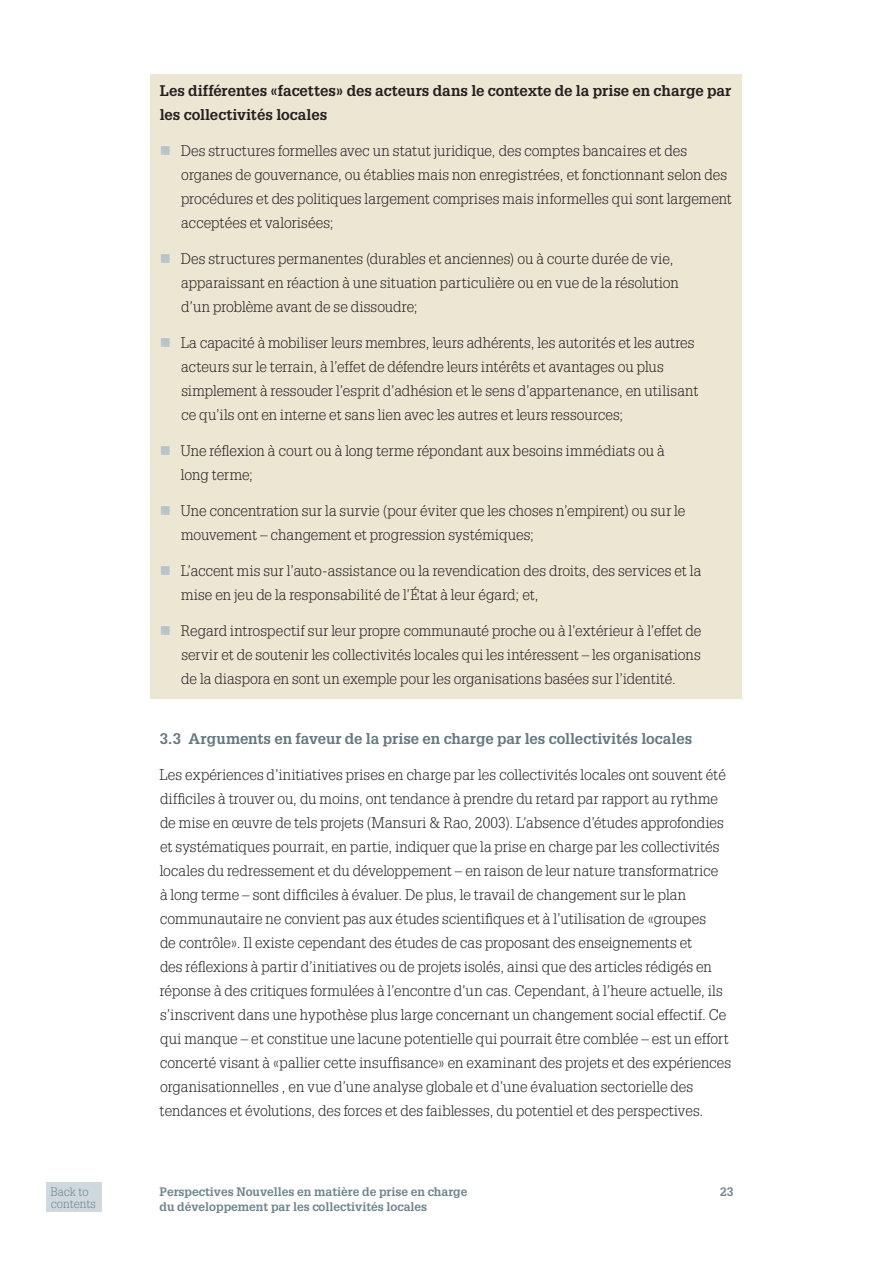
<style>
.page{position:relative;width:893px;height:1263px;background:#fff}
.page>*{position:absolute;margin:0;border:0;box-sizing:border-box;transform-origin:0 0}
.TEXT_10_16{font:300 15px/24px "Glypha LT Std";color:#231f20}
.TEXT_PARA_SHADING_HE{font:700 15px/24px "Glypha LT Std";color:#231f20}
.SUB_HEADING{font:700 15px "Glypha LT Std";color:#647882}
.t1{font:700 12px "Glypha LT Std";color:#6c8590}
.t2{font:300 12px/12px "Glypha LT Std";color:#6c8590}
.s1{color:#b8c4cb}
</style>
<div class="page">
<div style="left:151px;top:75px;width:591px;height:60px;background:#ece7d3"></div>
<div style="left:151px;top:135px;width:591px;height:108px;background:#ece7d3"></div>
<div style="left:151px;top:243px;width:591px;height:84px;background:#ece7d3"></div>
<div style="left:151px;top:327px;width:591px;height:108px;background:#ece7d3"></div>
<div style="left:151px;top:435px;width:591px;height:60px;background:#ece7d3"></div>
<div style="left:151px;top:495px;width:591px;height:60px;background:#ece7d3"></div>
<div style="left:151px;top:555px;width:591px;height:60px;background:#ece7d3"></div>
<div style="left:151px;top:615px;width:591px;height:84px;background:#ece7d3"></div>
<div style="left:46px;top:1182px;width:56px;height:30px;background:#cfd8dd"></div>
<p class="t2" style="left:51px;top:1185px;width:47px">Back to contents</p>
<p class="TEXT_PARA_SHADING_HE" style="left:160px;top:78px;width:573px">Les différentes «facettes» des acteurs dans le contexte de la prise en charge par les collectivités locales</p>
<p class="TEXT_10_16" style="left:181px;top:139px;width:552px;text-indent:-21px"><span class="s1">■</span> Des structures formelles avec un statut juridique, des comptes bancaires et des organes de gouvernance, ou établies mais non enregistrées, et fonctionnant selon des procédures et des politiques largement comprises mais informelles qui sont largement acceptées et valorisées;</p>
<p class="TEXT_10_16" style="left:181px;top:247px;width:499px;text-indent:-22px"><span class="s1">■</span> Des structures permanentes (durables et anciennes) ou à courte durée de vie, apparaissant en réaction à une situation particulière ou en vue de la résolution d’un problème avant de se dissoudre;</p>
<p class="TEXT_10_16" style="left:181px;top:331px;width:519px;text-indent:-21px"><span class="s1">■</span> La capacité à mobiliser leurs membres, leurs adhérents, les autorités et les autres acteurs sur le terrain, à l’effet de défendre leurs intérêts et avantages ou plus simplement à ressouder l’esprit d’adhésion et le sens d’appartenance, en utilisant ce qu’ils ont en interne et sans lien avec les autres et leurs ressources;</p>
<p class="TEXT_10_16" style="left:181px;top:439px;width:485px;text-indent:-21px"><span class="s1">■</span> Une réflexion à court ou à long terme répondant aux besoins immédiats ou à long terme;</p>
<p class="TEXT_10_16" style="left:181px;top:499px;width:506px;text-indent:-21px"><span class="s1">■</span> Une concentration sur la survie (pour éviter que les choses n’empirent) ou sur le mouvement – changement et progression systémiques;</p>
<p class="TEXT_10_16" style="left:181px;top:559px;width:522px;text-indent:-21px"><span class="s1">■</span> L’accent mis sur l’auto‑assistance ou la revendication des droits, des services et la mise en jeu de la responsabilité de l’État à leur égard; et,</p>
<p class="TEXT_10_16" style="left:181px;top:619px;width:521px;text-align:justify;text-indent:-22px"><span class="s1">■</span> Regard introspectif sur leur propre communauté proche ou à l’extérieur à l’effet de servir et de soutenir les collectivités locales qui les intéressent – les organisations de la diaspora en sont un exemple pour les organisations basées sur l’identité.</p>
<p class="SUB_HEADING" style="left:160px;top:729px;width:534px">3.3 Arguments en faveur de la prise en charge par les collectivités locales</p>
<p class="TEXT_10_16" style="left:159px;top:763px;width:573px">Les expériences d’initiatives prises en charge par les collectivités locales ont souvent été difficiles à trouver ou, du moins, ont tendance à prendre du retard par rapport au rythme de mise en œuvre de tels projets (Mansuri &amp; Rao, 2003). L’absence d’études approfondies et systématiques pourrait, en partie, indiquer que la prise en charge par les collectivités locales du redressement et du développement – en raison de leur nature transformatrice<br>à long terme – sont difficiles à évaluer. De plus, le travail de changement sur le plan communautaire ne convient pas aux études scientifiques et à l’utilisation de «groupes<br>de contrôle». Il existe cependant des études de cas proposant des enseignements et<br>des réflexions à partir d’initiatives ou de projets isolés, ainsi que des articles rédigés en réponse à des critiques formulées à l’encontre d’un cas. Cependant, à l’heure actuelle, ils s’inscrivent dans une hypothèse plus large concernant un changement social effectif. Ce qui manque – et constitue une lacune potentielle qui pourrait être comblée – est un effort concerté visant à «pallier cette insuffisance» en examinant des projets et des expériences organisationnelles , en vue d’une analyse globale et d’une évaluation sectorielle des tendances et évolutions, des forces et des faiblesses, du potentiel et des perspectives.</p>
<p class="t1" style="left:159px;top:1184px;width:310px">Perspectives Nouvelles en matière de prise en charge</p>
<p class="t1" style="left:720px;top:1184px;width:15px">23</p>
<p class="t1" style="left:159px;top:1199px;width:269px">du développement par les collectivités locales</p>
</div>
